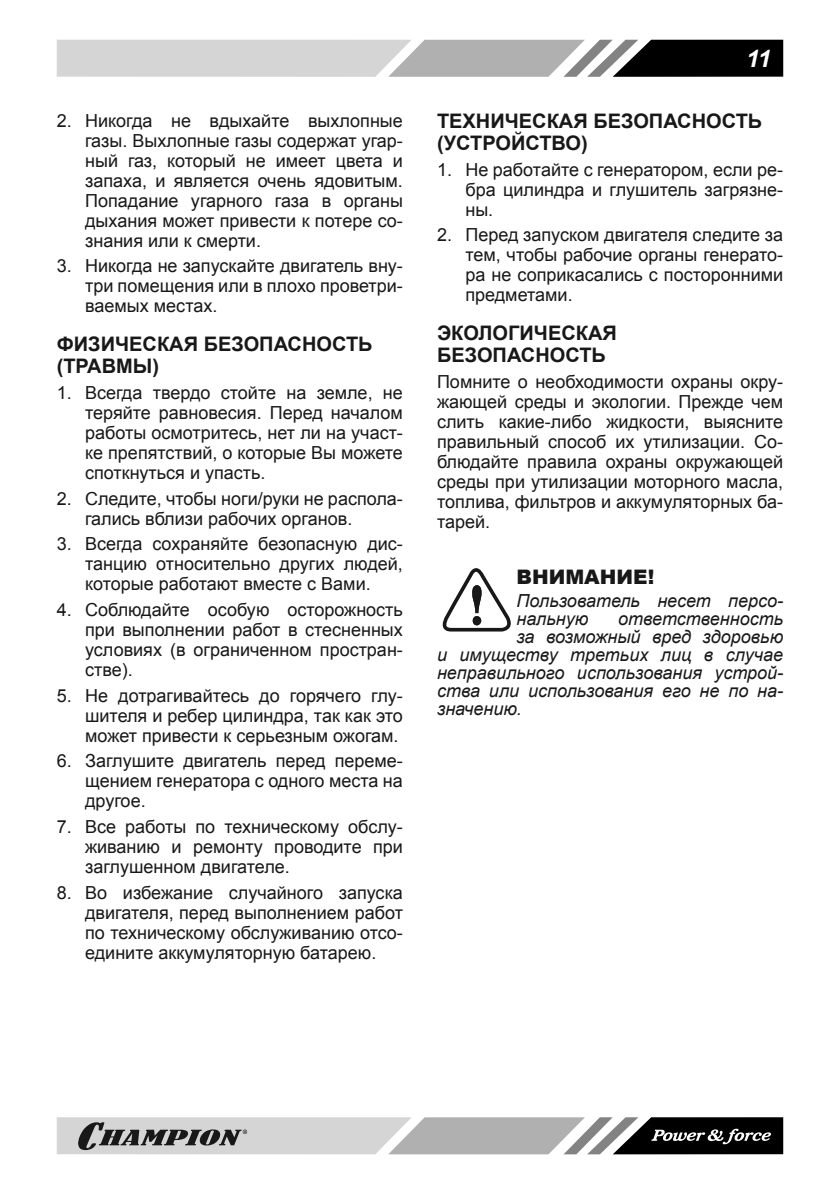
<style>
.page{position:relative;width:840px;height:1191px;background:#fff}
.page>*{position:absolute;margin:0;border:0;box-sizing:border-box;transform-origin:0 0}
.t1{font:italic 700 24px "Arial";color:#fff}
.t2{font:700 20px/22px "Arial";color:#181818}
.t3{font:900 20px "Arial";color:#181818}
.t4{font:18px/20px "Arial";color:#181818;text-align:justify}
.t5{font:italic 18px/18px "Arial";color:#181818}
</style>
<div class="page">
<svg style="left:57px;top:40px;width:725px;height:37px;background:#a1a1a1"></svg>
<svg style="left:57px;top:1117px;width:725px;height:37px;background:#9b9b9b"></svg>
<svg style="left:442px;top:568px;width:69px;height:63px"></svg>
<p class="t4" style="left:85px;top:110px;width:319px;text-indent:-28px">2. Никогда не вдыхайте выхлопные газы. Выхлопные газы содержат угар&shy;ный газ, который не имеет цвета и запаха, и является очень ядовитым.<br>Попадание угарного газа в органы дыхания может привести к потере со&shy;знания или к смерти.</p>
<p class="t4" style="left:85px;top:256px;width:319px;text-indent:-28px">3. Никогда не запускайте двигатель вну&shy;три помещения или в плохо проветри&shy;ваемых местах.</p>
<p class="t2" style="left:57px;top:334px;width:317px">ФИЗИЧЕСКАЯ БЕЗОПАСНОСТЬ (ТРАВМЫ)</p>
<p class="t4" style="left:85px;top:383px;width:319px;text-indent:-28px">1. Всегда твердо стойте на земле, не теряйте равновесия. Перед началом работы осмотритесь, нет ли на участ&shy;ке препятствий, о которые Вы можете споткнуться и упасть.</p>
<p class="t4" style="left:85px;top:488px;width:319px;text-indent:-28px">2. Следите, чтобы ноги/руки не распола&shy;гались вблизи рабочих органов.</p>
<p class="t4" style="left:85px;top:534px;width:319px;text-indent:-28px">3. Всегда сохраняйте безопасную дис&shy;танцию относительно других людей, которые работают вместе с Вами.</p>
<p class="t4" style="left:85px;top:600px;width:319px;text-indent:-28px">4. Соблюдайте особую осторожность при выполнении работ в стесненных условиях (в ограниченном простран&shy;стве).</p>
<p class="t4" style="left:85px;top:685px;width:319px;text-indent:-28px">5. Не дотрагивайтесь до горячего глу&shy;шителя и ребер цилиндра, так как это может привести к серьезным ожогам.</p>
<p class="t4" style="left:85px;top:751px;width:319px;text-indent:-28px">6. Заглушите двигатель перед переме&shy;щением генератора с одного места на другое.</p>
<p class="t4" style="left:85px;top:817px;width:319px;text-indent:-28px">7. Все работы по техническому обслу&shy;живанию и ремонту проводите при заглушенном двигателе.</p>
<p class="t4" style="left:85px;top:882px;width:319px;text-indent:-28px">8. Во избежание случайного запуска двигателя, перед выполнением работ по техническому обслуживанию отсо&shy;едините аккумуляторную батарею.</p>
<h1 class="t1" style="left:745px;top:44px;width:26px">11</h1>
<p class="t2" style="left:437px;top:111px;width:326px">ТЕХНИЧЕСКАЯ БЕЗОПАСНОСТЬ (УСТРОЙСТВО)</p>
<p class="t4" style="left:465px;top:159px;width:319px;text-indent:-28px">1. Не работайте с генератором, если ре&shy;бра цилиндра и глушитель загрязне&shy;ны.</p>
<p class="t4" style="left:465px;top:225px;width:319px;text-indent:-28px">2. Перед запуском двигателя следите за тем, чтобы рабочие органы генерато&shy;ра не соприкасались с посторонними предметами.</p>
<p class="t2" style="left:437px;top:323px;width:181px">ЭКОЛОГИЧЕСКАЯ<br>БЕЗОПАСНОСТЬ</p>
<p class="t4" style="left:437px;top:372px;width:347px">Помните о необходимости охраны окру&shy;жающей среды и экологии. Прежде чем слить какие-либо жидкости, выясните правильный способ их утилизации. Со&shy;блюдайте правила охраны окружающей среды при утилизации моторного масла, топлива, фильтров и аккумуляторных ба&shy;тарей.</p>
<p class="t3" style="left:516px;top:562px;width:139px">ВНИМАНИЕ!</p>
<p class="t5" style="left:516px;top:592px;width:268px">Пользователь несет персо&shy;нальную</p>
<p class="t5" style="left:617px;top:610px;width:166px">ответственность</p>
<p class="t5" style="left:516px;top:628px;width:268px">за возможный вред здоровью</p>
<p class="t5" style="left:437px;top:646px;width:347px">и имуществу третьих лиц в случае</p>
<p class="t5" style="left:437px;top:664px;width:347px">неправильного использования устрой-</p>
<p class="t5" style="left:437px;top:682px;width:347px">ства или использования его не по на-</p>
<p class="t5" style="left:437px;top:700px;width:86px">значению.</p>
</div>
